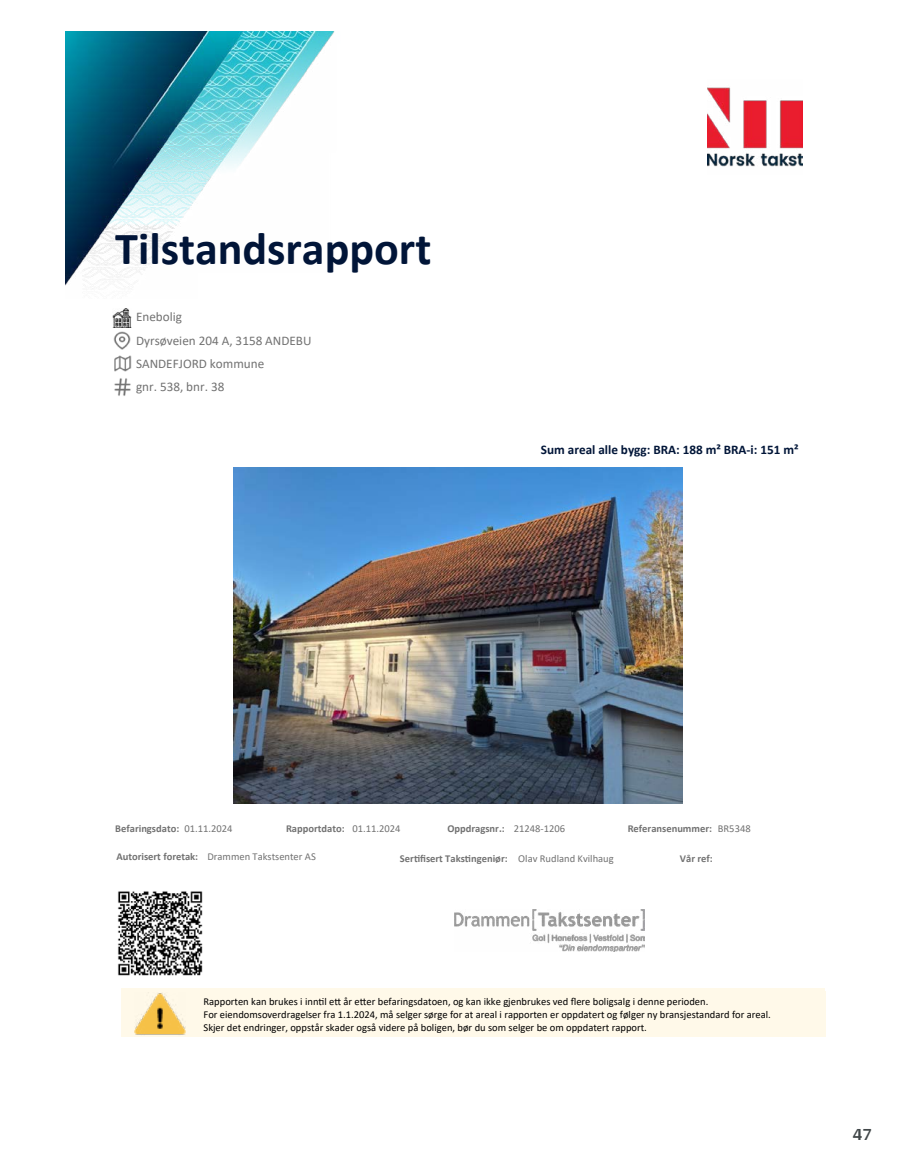
<style>
.page{position:relative;width:915px;height:1172px;background:#fff}
.page>*{position:absolute;margin:0;border:0;box-sizing:border-box;transform-origin:0 0}
.t1{font:700 46.05px "Calibri";color:#011538}
.t2{font:700 18px "Arya";color:#414749}
.t3{font:13.2px "Calibri";color:#727272}
.t4{font:700 13.2px "Calibri";color:#011538}
.t5{font:10.5px/12.9px "Calibri";color:#000}
.t6{font:700 10.5px "Calibri";color:#727272}
.t7{font:10.5px "Calibri";color:#727272}
.s1{font-weight:400}
.s2{font-weight:700}
</style>
<div class="page">
<img style="left:65px;top:32px;width:269px;height:257px">
<img style="left:114px;top:355px;width:17px;height:17px">
<img style="left:114px;top:378px;width:17px;height:18px">
<img style="left:114px;top:331px;width:16px;height:19px">
<img style="left:707px;top:87px;width:95px;height:80px">
<img style="left:117px;top:891px;width:86px;height:85px">
<img style="left:233px;top:467px;width:448px;height:336px">
<img style="left:454px;top:909px;width:190px;height:42px">
<div style="left:121px;top:988px;width:703px;height:49px;background:#fff9e9"></div>
<img style="left:134px;top:992px;width:52px;height:43px">
<img style="left:113px;top:308px;width:18px;height:19px">
<h1 class="t1" style="left:115px;top:216px;width:317px">Tilstandsrapport</h1>
<p class="t3" style="left:136px;top:307px;width:47px">Enebolig</p>
<p class="t3" style="left:136px;top:331px;width:177px">Dyrsøveien 204 A, 3158 ANDEBU</p>
<p class="t3" style="left:136px;top:378px;width:90px">gnr. 538, bnr. 38</p>
<p class="t3" style="left:136px;top:354px;width:130px">SANDEFJORD kommune</p>
<p class="t4" style="left:540px;top:440px;width:259px">Sum areal alle bygg: BRA: 188 m² BRA-i: 151 m²</p>
<p class="t6" style="left:115px;top:821px;width:119px">Befaringsdato: <span class="s1">01.11.2024</span></p>
<p class="t6" style="left:286px;top:821px;width:116px">Rapportdato: <span class="s1">01.11.2024</span></p>
<p class="t6" style="left:447px;top:821px;width:119px">Oppdragsnr.: <span class="s1">21248-1206</span></p>
<p class="t7" style="left:116px;top:849px;width:201px"><span class="s2">Autorisert foretak:</span> Drammen Takstsenter AS</p>
<p class="t6" style="left:400px;top:851px;width:215px">Ser琀椀昀椀sert Taks琀椀ngeniør: <span class="s1">Olav Rudland Kvilhaug</span></p>
<p class="t6" style="left:627px;top:821px;width:124px">Referansenummer: <span class="s1">BR5348</span></p>
<p class="t6" style="left:679px;top:851px;width:34px">Vår ref:</p>
<p class="t5" style="left:203px;top:995px;width:568px">Rapporten kan brukes i inn琀椀l e琀琀 år e琀琀er befaringsdatoen, og kan ikke gjenbrukes ved 昀氀ere boligsalg i denne perioden.<br>For eiendomsoverdragelser fra 1.1.2024, må selger sørge for at areal i rapporten er oppdatert og følger ny bransjestandard for areal.<br>Skjer det endringer, oppstår skader også videre på boligen, bør du som selger be om oppdatert rapport.</p>
<h2 class="t2" style="left:852px;top:1123px;width:21px">47</h2>
</div>
